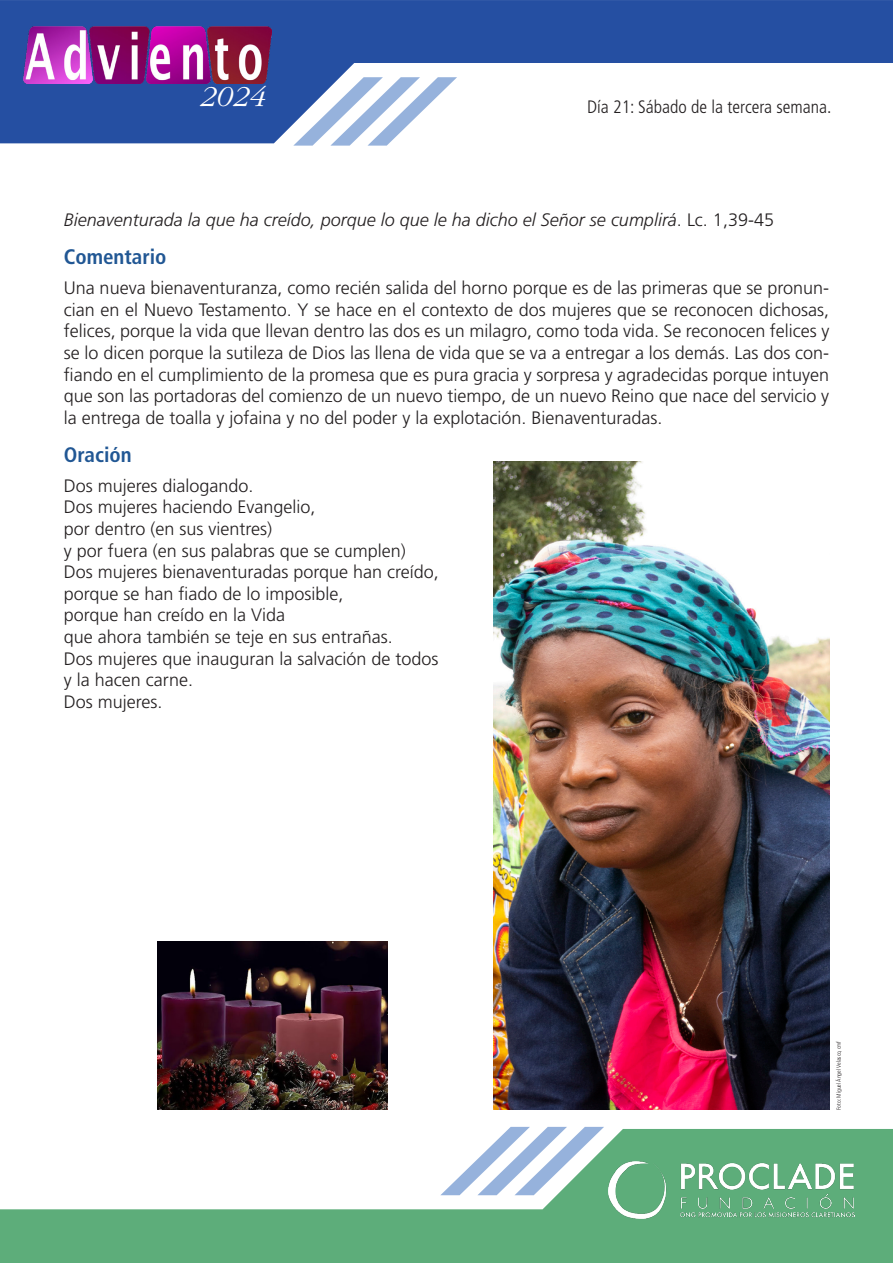
<style>
.page{position:relative;width:893px;height:1263px;background:#fff}
.page>*{position:absolute;margin:0;border:0;box-sizing:border-box;transform-origin:0 0}
.t1{font:italic 300 30px "ITC Garamond Std";color:#fff}
.Título{font:700 condensed 21px "Frutiger LT Std";color:#215794}
.t2{font:300 18px/21.6px "Frutiger LT Std";color:#231f20;text-align:justify}
.t3{font:italic 300 18px "Frutiger LT Std";color:#231f20}
.Día_1{font:300 condensed 18px "Frutiger LT Std";color:#231f20}
.t4{font:300 condensed 6px "Frutiger LT Std";color:#231f20}
.s1{font-style:normal}
</style>
<div class="page">
<svg style="left:0;top:0;width:893px;height:143px;fill:#254fa2"></svg>
<svg style="left:0;top:1129px;width:893px;height:134px;fill:#5dad7a"></svg>
<svg style="left:440px;top:1127px;width:164px;height:68px"></svg>
<svg style="left:293px;top:77px;width:164px;height:69px"></svg>
<img style="left:608px;top:1161px;width:247px;height:57px">
<img style="left:23px;top:26px;width:248px;height:58px">
<img style="left:493px;top:461px;width:336px;height:649px">
<img style="left:157px;top:942px;width:231px;height:168px">
<h1 class="t1" style="left:200px;top:80px;width:67px">2024</h1>
<p class="Día_1" style="left:587px;top:97px;width:246px">Día 21: Sábado de la tercera semana.</p>
<p class="t3" style="left:64px;top:210px;width:712px">Bienaventurada la que ha creído, porque lo que le ha dicho el Señor se cumplirá<span class="s1">. Lc. 1,39-45</span></p>
<p class="Título" style="left:64px;top:244px;width:104px">Comentario</p>
<p class="t2" style="left:64px;top:277px;width:767px">Una nueva bienaventuranza, como recién salida del horno porque es de las primeras que se pronun&shy;cian en el Nuevo Testamento. Y se hace en el contexto de dos mujeres que se reconocen dichosas, felices, porque la vida que llevan dentro las dos es un milagro, como toda vida. Se reconocen felices y se lo dicen porque la sutileza de Dios las llena de vida que se va a entregar a los demás. Las dos con&shy;fiando en el cumplimiento de la promesa que es pura gracia y sorpresa y agradecidas porque intuyen que son las portadoras del comienzo de un nuevo tiempo, de un nuevo Reino que nace del servicio y la entrega de toalla y jofaina y no del poder y la explotación. Bienaventuradas.</p>
<p class="Título" style="left:64px;top:442px;width:69px">Oración</p>
<p class="t2" style="left:64px;top:475px;width:191px">Dos mujeres dialogando.</p>
<p class="t2" style="left:64px;top:497px;width:253px">Dos mujeres haciendo Evangelio,</p>
<p class="t2" style="left:64px;top:518px;width:210px">por dentro (en sus vientres)</p>
<p class="t2" style="left:64px;top:540px;width:344px">y por fuera (en sus palabras que se cumplen)</p>
<p class="t2" style="left:64px;top:561px;width:377px">Dos mujeres bienaventuradas porque han creído,</p>
<p class="t2" style="left:64px;top:583px;width:281px">porque se han fiado de lo imposible,</p>
<p class="t2" style="left:64px;top:605px;width:223px">porque han creído en la Vida</p>
<p class="t2" style="left:64px;top:626px;width:331px">que ahora también se teje en sus entrañas.</p>
<p class="t2" style="left:64px;top:648px;width:376px">Dos mujeres que inauguran la salvación de todos</p>
<p class="t2" style="left:64px;top:669px;width:131px">y la hacen carne.</p>
<p class="t2" style="left:64px;top:691px;width:100px">Dos mujeres.</p>
<p class="t4" style="left:835px;top:1110px;width:70px;rotate:-90deg">Foto: Miguel Ángel Velasco, cmf</p>
</div>
